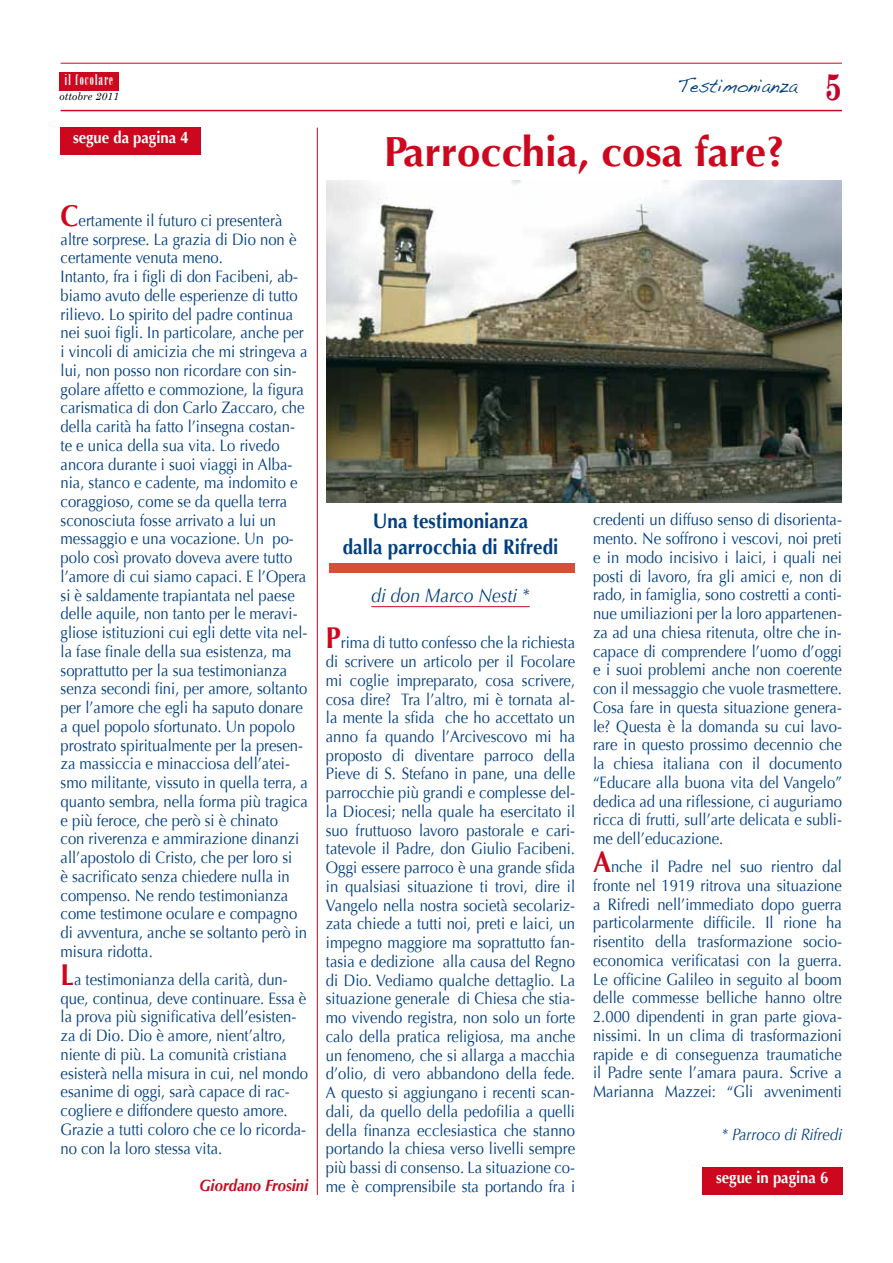
<style>
.page{position:relative;width:893px;height:1263px;background:#fff}
.page>*{position:absolute;margin:0;border:0;box-sizing:border-box;transform-origin:0 0}
.t1{font:700 42px "Optima";color:#cd071e}
.t2{font:700 21px/25.2px "Optima";color:#003f81;text-align:center;scale:.9 1}
.t3{font:italic 19.5px "Optima";color:#003f81;scale:.9 1}
.t4{font:19.5px "Handwriting Dakota";color:#003f81;scale:.9 1}
.t5{font:16.5px/18.8px "Optima";color:#003f81;text-align:justify;scale:.9 1}
.t6{font:700 16.5px "Optima";color:#fff;scale:.9 1}
.t7{font:italic 16.5px "Optima";color:#003f81;scale:.9 1}
.t8{font:italic 700 16.5px "Optima";color:#cd071e;scale:.9 1}
.t9{font:15px "Onyx";letter-spacing:.08em;color:#fff}
.t10{font:italic 10.5px "Century Schoolbook";color:#000}
.s1{font-weight:700;font-size:30px;color:#cd071e}
.s2{font-family:"Century Schoolbook";font-weight:700;font-size:37.5px;color:#c7002d}
</style>
<div class="page">
<hr style="left:61px;top:110px;width:781px;height:1px;background:#cd071e">
<hr style="left:61px;top:63px;width:781px;height:1px;background:#cd071e">
<div style="left:60px;top:72px;width:59px;height:19px;background:#cd071e"></div>
<img style="left:326px;top:181px;width:516px;height:321px">
<hr style="left:371px;top:606px;width:159px;height:1px;background:#cd071e">
<div style="left:329px;top:564px;width:245px;height:9px;background:#d65038"></div>
<div style="left:61px;top:128px;width:140px;height:27px;background:#cd071e"></div>
<hr style="left:317px;top:128px;width:1px;height:1067px;background:#cd071e">
<div style="left:702px;top:1167px;width:140px;height:28px;background:#cd071e"></div>
<p class="t9" style="left:65px;top:71px;width:50px">il focolare</p>
<p class="t10" style="left:60px;top:90px;width:61px">ottobre 2011</p>
<p class="t6" style="left:73px;top:128px;width:130px">segue da pagina 4</p>
<p class="t5" style="left:61px;top:211px;width:276px;text-align:left"><span class="s1">C</span>ertamente il futuro ci presenterà altre sorprese. La grazia di Dio non è certamente venuta meno.<br>Intanto, fra i figli di don Facibeni, ab&shy;biamo avuto delle esperienze di tutto rilievo. Lo spirito del padre continua nei suoi figli. In particolare, anche per i vincoli di amicizia che mi stringeva a lui, non posso non ricordare con sin&shy;golare affetto e commozione, la figura carismatica di don Carlo Zaccaro, che della carità ha fatto l’insegna costan&shy;te e unica della sua vita. Lo rivedo ancora durante i suoi viaggi in Alba&shy;nia, stanco e cadente, ma indomito e coraggioso, come se da quella terra sconosciuta fosse arrivato a lui un messaggio e una vocazione. Un po&shy;polo così provato doveva avere tutto l’amore di cui siamo capaci. E l’Opera si è saldamente trapiantata nel paese delle aquile, non tanto per le meravi&shy;gliose istituzioni cui egli dette vita nel&shy;la fase finale della sua esistenza, ma soprattutto per la sua testimonianza senza secondi fini, per amore, soltanto per l’amore che egli ha saputo donare a quel popolo sfortunato. Un popolo prostrato spiritualmente per la presen&shy;za massiccia e minacciosa dell’atei&shy;smo militante, vissuto in quella terra, a quanto sembra, nella forma più tragica e più feroce, che però si è chinato<br>con riverenza e ammirazione dinanzi all’apostolo di Cristo, che per loro si<br>è sacrificato senza chiedere nulla in compenso. Ne rendo testimonianza come testimone oculare e compagno di avventura, anche se soltanto però in misura ridotta.</p>
<p class="t5" style="left:61px;top:970px;width:276px;text-align:left"><span class="s1">L</span>a testimonianza della carità, dun&shy;que, continua, deve continuare. Essa è la prova più significativa dell’esisten&shy;za di Dio. Dio è amore, nient’altro, niente di più. La comunità cristiana esisterà nella misura in cui, nel mondo esanime di oggi, sarà capace di rac&shy;cogliere e diffondere questo amore.<br>Grazie a tutti coloro che ce lo ricorda&shy;no con la loro stessa vita.</p>
<p class="t8" style="left:199px;top:1176px;width:123px">Giordano Frosini</p>
<p class="t4" style="left:678px;top:74px;width:184px">Testimonianza <span class="s2">5</span></p>
<h1 class="t1" style="left:384px;top:128px;width:402px">Parrocchia, cosa fare?</h1>
<p class="t2" style="left:343px;top:509px;width:241px">Una testimonianza<br>dalla parrocchia di Rifredi</p>
<p class="t3" style="left:371px;top:584px;width:178px">di don Marco Nesti *</p>
<p class="t5" style="left:326px;top:633px;width:278px"><span class="s1">P</span>rima di tutto confesso che la richiesta di scrivere un articolo per il Focolare mi coglie impreparato, cosa scrivere, cosa dire? Tra l’altro, mi è tornata al&shy;la mente la sfida che ho accettato un anno fa quando l’Arcivescovo mi ha proposto di diventare parroco della Pieve di S. Stefano in pane, una delle parrocchie più grandi e complesse del&shy;la Diocesi; nella quale ha esercitato il suo fruttuoso lavoro pastorale e cari&shy;tatevole il Padre, don Giulio Facibeni.<br>Oggi essere parroco è una grande sfida in qualsiasi situazione ti trovi, dire il Vangelo nella nostra società secolariz&shy;zata chiede a tutti noi, preti e laici, un impegno maggiore ma soprattutto fan&shy;tasia e dedizione alla causa del Regno di Dio. Vediamo qualche dettaglio. La situazione generale di Chiesa che stia&shy;mo vivendo registra, non solo un forte calo della pratica religiosa, ma anche un fenomeno, che si allarga a macchia d’olio, di vero abbandono della fede.<br>A questo si aggiungano i recenti scan&shy;dali, da quello della pedofilia a quelli della finanza ecclesiastica che stanno portando la chiesa verso livelli sempre più bassi di consenso. La situazione co&shy;me è comprensibile sta portando fra i</p>
<p class="t5" style="left:593px;top:511px;width:278px">credenti un diffuso senso di disorienta&shy;mento. Ne soffrono i vescovi, noi preti e in modo incisivo i laici, i quali nei posti di lavoro, fra gli amici e, non di rado, in famiglia, sono costretti a conti&shy;nue umiliazioni per la loro appartenen&shy;za ad una chiesa ritenuta, oltre che in&shy;capace di comprendere l’uomo d’oggi e i suoi problemi anche non coerente con il messaggio che vuole trasmettere.<br>Cosa fare in questa situazione genera&shy;le? Questa è la domanda su cui lavo&shy;rare in questo prossimo decennio che la chiesa italiana con il documento “Educare alla buona vita del Vangelo” dedica ad una riflessione, ci auguriamo ricca di frutti, sull’arte delicata e subli&shy;me dell’educazione.</p>
<p class="t5" style="left:593px;top:857px;width:278px"><span class="s1">A</span>nche il Padre nel suo rientro dal fronte nel 1919 ritrova una situazione a Rifredi nell’immediato dopo guerra particolarmente difficile. Il rione ha risentito della trasformazione socio&shy;economica verificatasi con la guerra.<br>Le officine Galileo in seguito al boom delle commesse belliche hanno oltre 2.000 dipendenti in gran parte giova&shy;nissimi. In un clima di trasformazioni rapide e di conseguenza traumatiche il Padre sente l’amara paura. Scrive a Marianna Mazzei: “Gli avvenimenti</p>
<p class="t7" style="left:721px;top:1125px;width:135px">* Parroco di Rifredi</p>
<p class="t6" style="left:716px;top:1167px;width:126px">segue in pagina 6</p>
</div>
